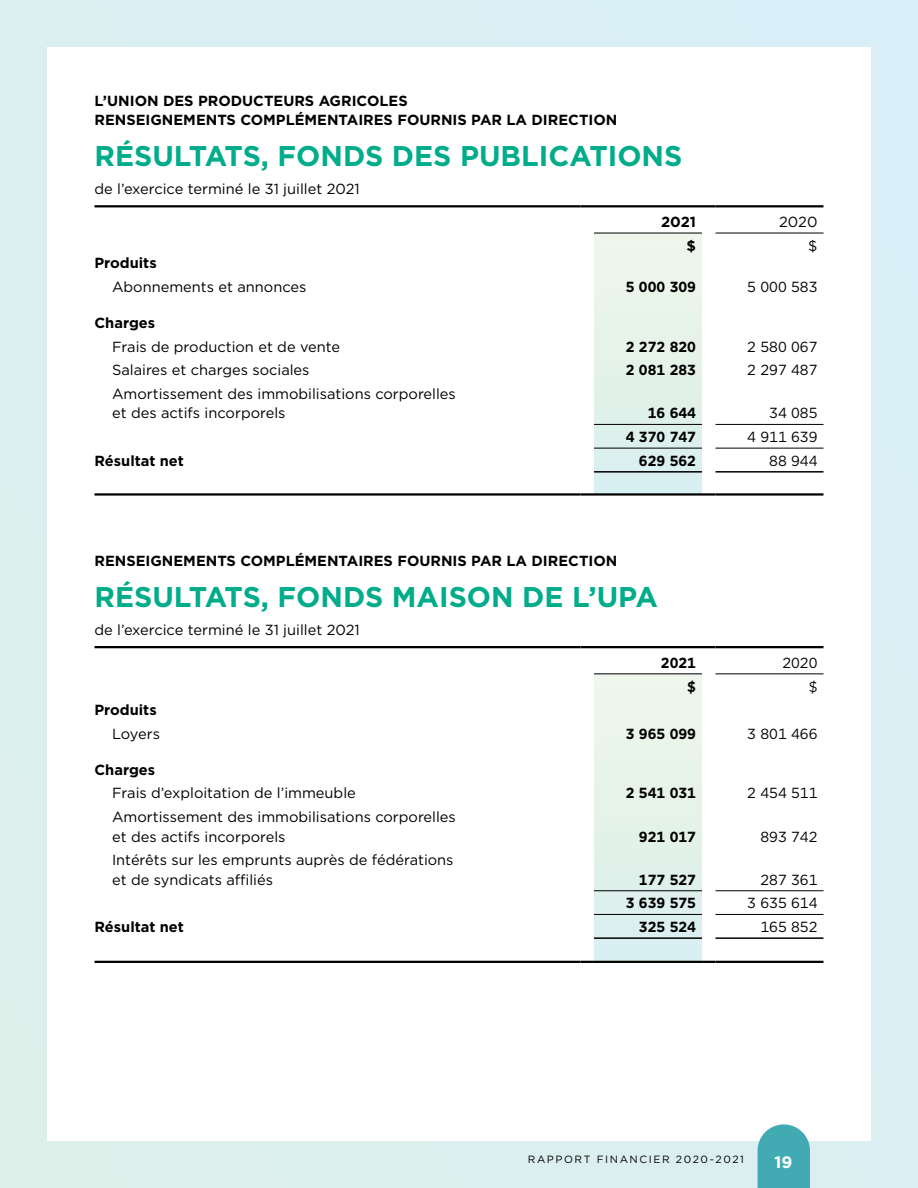
<style>
.page{position:relative;width:918px;height:1188px;background:#dbeff1}
.page>*{position:absolute;margin:0;border:0;box-sizing:border-box;transform-origin:0 0}
.t1{font:700 28.5px "Gotham";color:#00ac89}
.t2{font:700 16.5px "Gotham";color:#fff}
.t3{font:14.7px/19.5px "Gotham";color:#000}
.t4{font:700 14.7px/19.2px "Gotham";color:#000}
.t5{font:10.5px "Gotham";letter-spacing:.15em;color:#000}
</style>
<div class="page">
<div style="left:47px;top:47px;width:824px;height:1094px;background:#fff"></div>
<svg style="left:758px;top:1124px;width:52px;height:64px;background:#53b1b9"></svg>
<div style="left:594px;top:674px;width:108px;height:288px;background:#e4f2ea"></div>
<div style="left:594px;top:233px;width:108px;height:262px;background:#e4f2ea"></div>
<hr style="left:594px;top:448px;width:108px;height:1px;background:#000">
<hr style="left:716px;top:448px;width:108px;height:1px;background:#000">
<hr style="left:594px;top:890px;width:108px;height:1px;background:#000">
<hr style="left:716px;top:890px;width:108px;height:1px;background:#000">
<hr style="left:594px;top:914px;width:108px;height:1px;background:#000">
<hr style="left:716px;top:914px;width:108px;height:1px;background:#000">
<hr style="left:94px;top:205px;width:486px;height:2px;background:#000">
<svg style="left:580px;top:205px;width:14px;height:2px"></svg>
<hr style="left:594px;top:205px;width:108px;height:2px;background:#000">
<svg style="left:702px;top:205px;width:14px;height:2px"></svg>
<hr style="left:716px;top:205px;width:108px;height:2px;background:#000">
<hr style="left:594px;top:233px;width:108px;height:1px;background:#000">
<hr style="left:716px;top:233px;width:108px;height:1px;background:#000">
<hr style="left:594px;top:424px;width:108px;height:1px;background:#000">
<hr style="left:716px;top:424px;width:108px;height:1px;background:#000">
<hr style="left:594px;top:471px;width:108px;height:2px;background:#000">
<hr style="left:716px;top:471px;width:108px;height:2px;background:#000">
<hr style="left:94px;top:493px;width:486px;height:3px;background:#000">
<hr style="left:580px;top:493px;width:14px;height:3px;background:#000">
<hr style="left:594px;top:493px;width:108px;height:3px;background:#000">
<hr style="left:702px;top:493px;width:14px;height:3px;background:#000">
<hr style="left:716px;top:493px;width:108px;height:3px;background:#000">
<hr style="left:94px;top:646px;width:486px;height:2px;background:#000">
<svg style="left:580px;top:646px;width:14px;height:2px"></svg>
<hr style="left:594px;top:646px;width:108px;height:2px;background:#000">
<svg style="left:702px;top:646px;width:14px;height:2px"></svg>
<hr style="left:716px;top:646px;width:108px;height:2px;background:#000">
<hr style="left:594px;top:673px;width:108px;height:1px;background:#000">
<hr style="left:716px;top:673px;width:108px;height:1px;background:#000">
<hr style="left:594px;top:937px;width:108px;height:2px;background:#000">
<hr style="left:716px;top:937px;width:108px;height:2px;background:#000">
<hr style="left:94px;top:961px;width:486px;height:2px;background:#000">
<svg style="left:580px;top:961px;width:14px;height:2px"></svg>
<hr style="left:594px;top:961px;width:108px;height:2px;background:#000">
<svg style="left:702px;top:961px;width:14px;height:2px"></svg>
<hr style="left:716px;top:961px;width:108px;height:2px;background:#000">
<p class="t4" style="left:94px;top:91px;width:524px">L’UNION DES PRODUCTEURS AGRICOLES<br>RENSEIGNEMENTS COMPLÉMENTAIRES FOURNIS PAR LA DIRECTION</p>
<h1 class="t1" style="left:94px;top:137px;width:589px">RÉSULTATS, FONDS DES PUBLICATIONS</h1>
<p class="t3" style="left:94px;top:179px;width:267px">de l’exercice terminé le 31 juillet 2021</p>
<p class="t4" style="left:661px;top:212px;width:36px">2021</p>
<p class="t3" style="left:779px;top:212px;width:40px">2020</p>
<p class="t4" style="left:687px;top:236px;width:11px">$</p>
<p class="t3" style="left:808px;top:235px;width:11px">$</p>
<p class="t4" style="left:95px;top:254px;width:64px">Produits</p>
<p class="t3" style="left:112px;top:277px;width:196px">Abonnements et annonces</p>
<p class="t4" style="left:626px;top:277px;width:72px">5 000 309</p>
<p class="t3" style="left:747px;top:277px;width:72px">5 000 583</p>
<p class="t4" style="left:94px;top:313px;width:62px">Charges</p>
<p class="t3" style="left:112px;top:336px;width:230px">Frais de production et de vente</p>
<p class="t4" style="left:626px;top:337px;width:72px">2 272 820</p>
<p class="t3" style="left:747px;top:336px;width:72px">2 580 067</p>
<p class="t3" style="left:112px;top:360px;width:199px">Salaires et charges sociales</p>
<p class="t4" style="left:626px;top:360px;width:72px">2 081 283</p>
<p class="t3" style="left:747px;top:360px;width:72px">2 297 487</p>
<p class="t3" style="left:112px;top:384px;width:345px">Amortissement des immobilisations corporelles et des actifs incorporels</p>
<p class="t4" style="left:648px;top:404px;width:50px">16 644</p>
<p class="t3" style="left:769px;top:403px;width:50px">34 085</p>
<p class="t4" style="left:626px;top:427px;width:72px">4 370 747</p>
<p class="t3" style="left:747px;top:427px;width:72px">4 911 639</p>
<p class="t4" style="left:94px;top:451px;width:91px">Résultat net</p>
<p class="t4" style="left:639px;top:451px;width:59px">629 562</p>
<p class="t3" style="left:769px;top:451px;width:50px">88 944</p>
<p class="t4" style="left:94px;top:551px;width:524px">RENSEIGNEMENTS COMPLÉMENTAIRES FOURNIS PAR LA DIRECTION</p>
<h1 class="t1" style="left:94px;top:578px;width:565px">RÉSULTATS, FONDS MAISON DE L’UPA</h1>
<p class="t3" style="left:94px;top:620px;width:267px">de l’exercice terminé le 31 juillet 2021</p>
<p class="t4" style="left:661px;top:653px;width:37px">2021</p>
<p class="t3" style="left:782px;top:653px;width:37px">2020</p>
<p class="t4" style="left:687px;top:677px;width:10px">$</p>
<p class="t3" style="left:809px;top:676px;width:10px">$</p>
<p class="t4" style="left:94px;top:700px;width:64px">Produits</p>
<p class="t3" style="left:112px;top:724px;width:49px">Loyers</p>
<p class="t4" style="left:626px;top:724px;width:72px">3 965 099</p>
<p class="t3" style="left:747px;top:724px;width:72px">3 801 466</p>
<p class="t4" style="left:94px;top:760px;width:62px">Charges</p>
<p class="t3" style="left:112px;top:783px;width:245px">Frais d’exploitation de l’immeuble</p>
<p class="t4" style="left:626px;top:783px;width:72px">2 541 031</p>
<p class="t3" style="left:747px;top:783px;width:72px">2 454 511</p>
<p class="t3" style="left:112px;top:807px;width:345px">Amortissement des immobilisations corporelles et des actifs incorporels</p>
<p class="t4" style="left:639px;top:827px;width:59px">921 017</p>
<p class="t3" style="left:760px;top:826px;width:59px">893 742</p>
<p class="t3" style="left:112px;top:850px;width:343px">Intérêts sur les emprunts auprès de fédérations et de syndicats affiliés</p>
<p class="t4" style="left:639px;top:870px;width:59px">177 527</p>
<p class="t3" style="left:760px;top:869px;width:59px">287 361</p>
<p class="t4" style="left:626px;top:894px;width:72px">3 639 575</p>
<p class="t3" style="left:747px;top:893px;width:72px">3 635 614</p>
<p class="t4" style="left:94px;top:917px;width:91px">Résultat net</p>
<p class="t4" style="left:639px;top:917px;width:59px">325 524</p>
<p class="t3" style="left:760px;top:917px;width:59px">165 852</p>
<p class="t5" style="left:528px;top:1153px;width:218px">RAPPORT FINANCIER 2020-2021</p>
<p class="t2" style="left:775px;top:1151px;width:19px">19</p>
</div>
